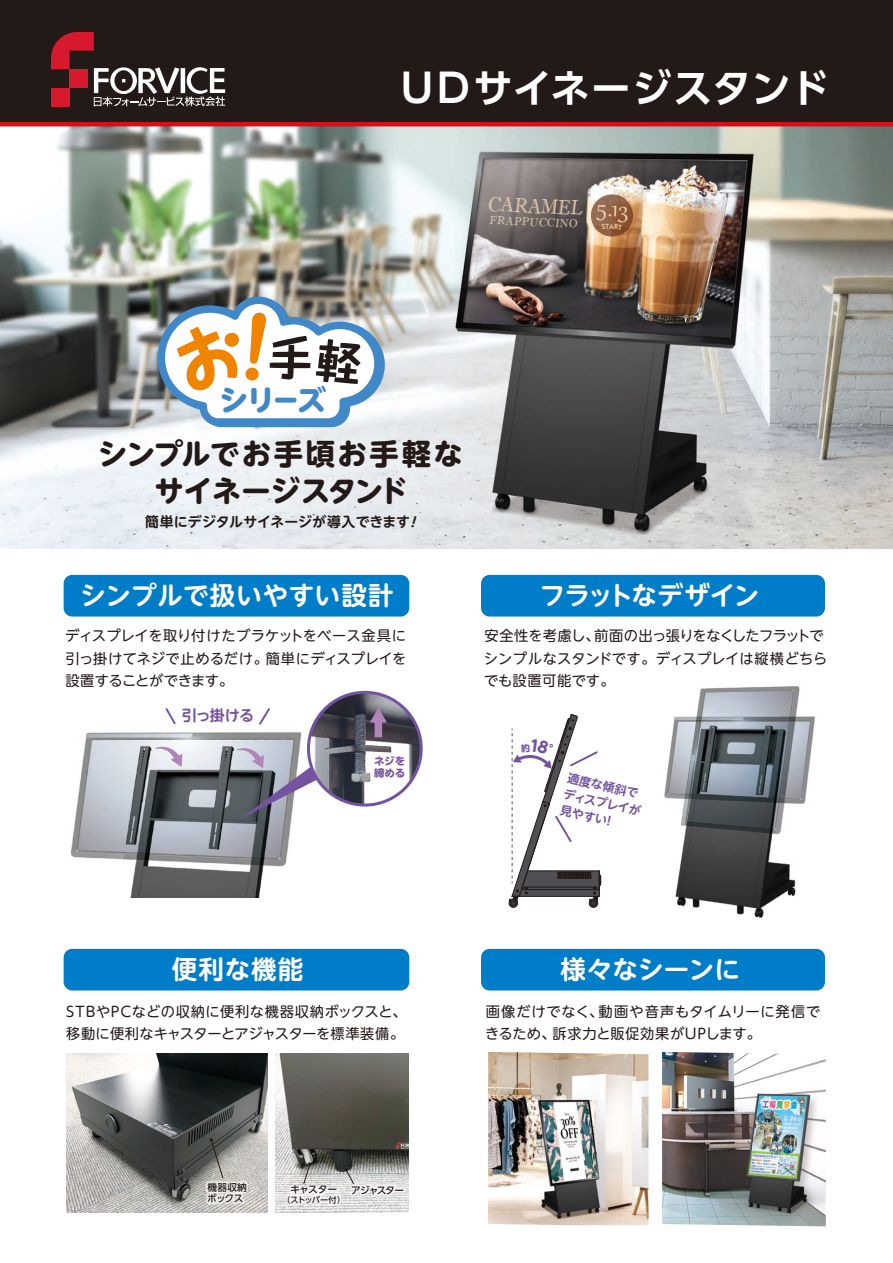
<style>
.page{position:relative;width:893px;height:1263px;background:#fff}
.page>*{position:absolute;margin:0;border:0;box-sizing:border-box;transform-origin:0 0}
.t1{font:700 39.45px "UD Shin Go Pro De";letter-spacing:.03em;color:#fff}
.t2{font:700 29.25px/37px "UD Shin M Go Pro";letter-spacing:.005em;color:#231916;text-align:center}
.t3{font:29.25px "Gabriola";color:#eed6ac}
.t4{font:800 28.8px "UD Shin M Go Pro";color:#4188c8}
.t5{font:700 25.5px "UD Shin M Go Pro De";letter-spacing:.015em;color:#fff}
.t6{font:700 25.5px "UD Shin M Go Pro De";letter-spacing:-.04em;color:#fff}
.t7{font:20.4px "Imprint MT Shadow";color:#e9d0b1;scale:.88 1}
.t8{font:700 15px "UD Shin M Go Pro De";letter-spacing:-.055em;color:#7653a0}
.t9{font:14.25px/22.5px "UD Shin M Go Pro";letter-spacing:.015em;color:#231916}
.t10{font:14.25px/22.5px "UD Shin M Go Pro";letter-spacing:-.005em;color:#231916}
.t11{font:14.25px/22.5px "UD Shin M Go Pro";letter-spacing:.045em;color:#231916}
.t12{font:700 13.8px "UD Shin M Go Pro De";letter-spacing:.005em;color:#231916}
.t13{font:700 12px/16.5px "UD Shin M Go Pro De";color:#7653a0}
.t14{font:11.55px "Imprint MT Shadow";color:#e9d0b1;scale:.92 1}
.t15{font:700 10.5px/12px "UD Shin Go Pro";letter-spacing:-.01em;color:#7653a0}
.t16{font:500 9.75px "UD Shin Go Pro";letter-spacing:-.085em;color:#231916}
.t17{font:500 9.75px/11.2px "UD Shin Go Pro";letter-spacing:-.015em;color:#231916}
.t18{font:500 8.25px "UD Shin Go Pro";letter-spacing:-.09em;color:#231916}
.t19{font:500 7.35px "Futura BT";color:#eed6a3}
</style>
<div class="page">
<div style="left:64px;top:949px;width:345px;height:41px;background:#007dc8;border-radius:9px"></div>
<div style="left:481px;top:949px;width:344px;height:41px;background:#007dc8;border-radius:9px"></div>
<img style="left:0;top:126px;width:893px;height:423px">
<img style="left:664px;top:686px;width:151px;height:232px">
<img style="left:488px;top:1052px;width:160px;height:173px">
<img style="left:662px;top:1052px;width:164px;height:174px">
<img style="left:70px;top:703px;width:259px;height:195px">
<img style="left:67px;top:1053px;width:201px;height:159px">
<img style="left:275px;top:1053px;width:133px;height:77px">
<img style="left:308px;top:692px;width:113px;height:113px;border-radius:56px">
<div style="left:307px;top:691px;width:116px;height:115px;border:3px solid #7653a0;border-radius:50%"></div>
<svg style="left:237px;top:748px;width:95px;height:71px"></svg>
<svg style="left:155px;top:747px;width:27px;height:20px"></svg>
<svg style="left:164px;top:706px;width:13px;height:20px"></svg>
<svg style="left:257px;top:706px;width:15px;height:20px"></svg>
<div style="left:375px;top:720px;width:7px;height:17px;background:#b085ba"></div>
<svg style="left:370px;top:708px;width:17px;height:14px"></svg>
<div style="left:0;top:0;width:893px;height:124px;background:#231916"></div>
<svg style="left:51px;top:32px;width:174px;height:75px"></svg>
<hr style="left:0;top:122px;width:893px;height:4px;background:#d3111b">
<div style="left:64px;top:575px;width:345px;height:41px;background:#007dc8;border-radius:9px"></div>
<div style="left:481px;top:575px;width:344px;height:41px;background:#007dc8;border-radius:9px"></div>
<svg style="left:154px;top:293px;width:235px;height:138px"></svg>
<img style="left:397px;top:1130px;width:12px;height:83px">
<img style="left:303px;top:1129px;width:94px;height:84px">
<svg style="left:344px;top:1167px;width:11px;height:18px"></svg>
<img style="left:152px;top:1126px;width:151px;height:87px">
<svg style="left:209px;top:1138px;width:15px;height:41px"></svg>
<svg style="left:303px;top:1162px;width:9px;height:23px"></svg>
<svg style="left:591px;top:194px;width:42px;height:43px"></svg>
<svg style="left:509px;top:714px;width:92px;height:194px"></svg>
<svg style="left:411px;top:516px;width:6px;height:12px"></svg>
<h1 class="t1" style="left:401px;top:56px;width:429px">UDサイネージスタンド</h1>
<h3 class="t7" style="left:488px;top:192px;width:110px;rotate:2deg">CARAMEL</h3>
<p class="t14" style="left:490px;top:214px;width:97px;rotate:2deg">FRAPPUCCINO</p>
<h2 class="t3" style="left:599px;top:188px;width:33px;rotate:4deg">5.13</h2>
<p class="t19" style="left:602px;top:222px;width:22px;rotate:4deg">START</p>
<h3 class="t4" style="left:219px;top:377px;width:108px">シリーズ</h3>
<h2 class="t2" style="left:98px;top:433px;width:366px">シンプルでお手頃お手軽なサイネージスタンド</h2>
<p class="t12" style="left:145px;top:510px;width:266px">簡単にデジタルサイネージが導入できます</p>
<h3 class="t5" style="left:80px;top:575px;width:315px">シンプルで扱いやすい設計</h3>
<h3 class="t6" style="left:540px;top:575px;width:221px">フラットなデザイン</h3>
<p class="t9" style="left:65px;top:624px;width:343px;text-align:justify">ディスプレイを取り付けたブラケットをベース金具に引っ掛けてネジで止めるだけ。簡単にディスプレイを設置することができます。</p>
<p class="t8" style="left:182px;top:703px;width:74px">引っ掛ける</p>
<p class="t15" style="left:374px;top:754px;width:33px">ネジを締める</p>
<p class="t10" style="left:484px;top:624px;width:345px">安全性を考慮し、前面の出っ張りをなくしたフラットでシンプルなスタンドです。ディスプレイは縦横どちらでも設置可能です。</p>
<p class="t13" style="left:570px;top:769px;width:80px;rotate:13deg">適度な傾斜でディスプレイが見やすい！</p>
<h3 class="t5" style="left:172px;top:949px;width:133px">便利な機能</h3>
<h3 class="t5" style="left:560px;top:949px;width:181px">様々なシーンに</h3>
<p class="t9" style="left:66px;top:999px;width:342px">STBやPCなどの収納に便利な機器収納ボックスと、移動に便利なキャスターとアジャスターを標準装備。</p>
<p class="t11" style="left:485px;top:999px;width:337px">画像だけでなく、動画や音声もタイムリーに発信できるため、訴求力と販促効果がUPします。</p>
<p class="t17" style="left:207px;top:1181px;width:41px">機器収納ボックス</p>
<p class="t16" style="left:290px;top:1182px;width:48px">キャスター</p>
<p class="t16" style="left:351px;top:1182px;width:54px">アジャスター</p>
<p class="t18" style="left:282px;top:1193px;width:64px">（ストッパー付）</p>
</div>
